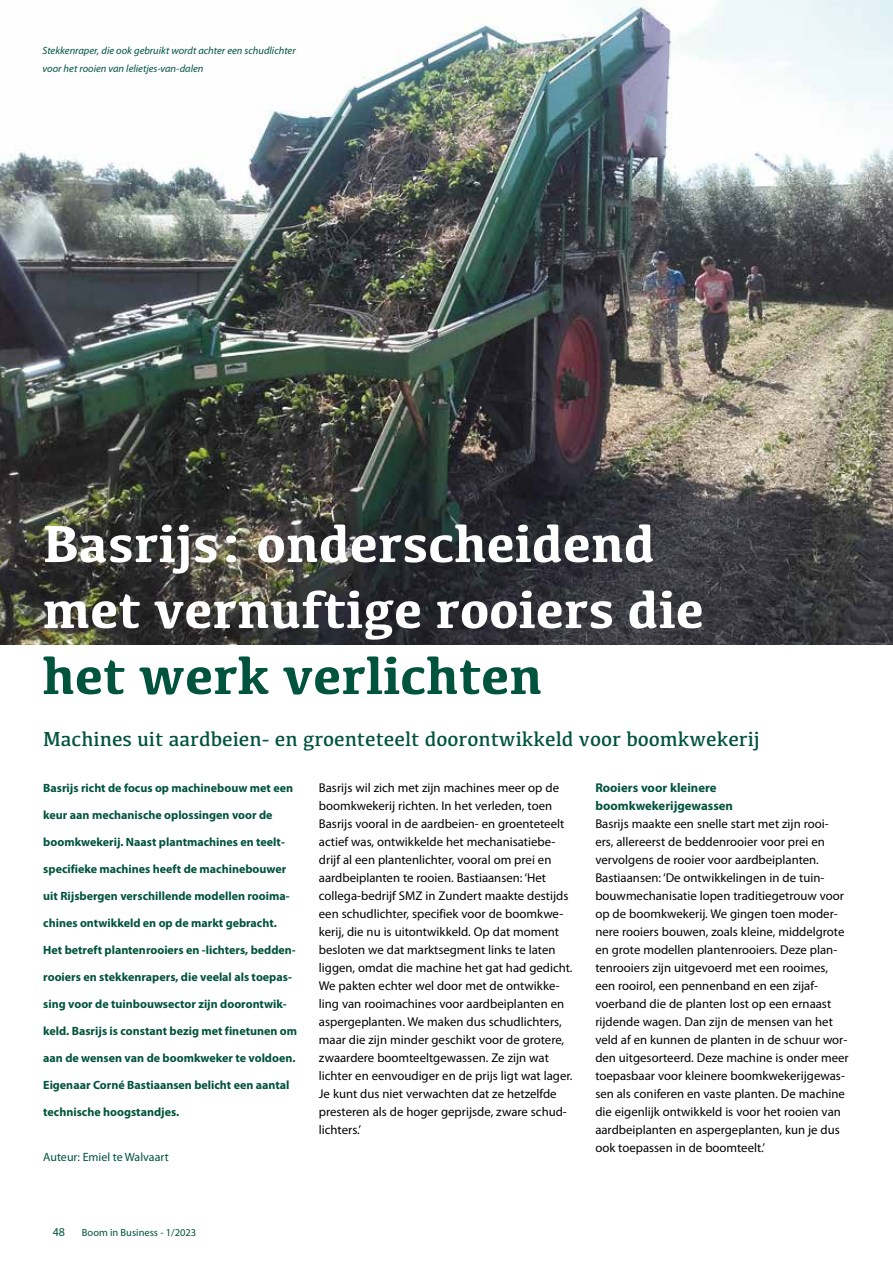
<style>
.page{position:relative;width:893px;height:1263px;background:#fff}
.page>*{position:absolute;margin:0;border:0;box-sizing:border-box;transform-origin:0 0}
.t1{font:700 54px/66px "Kefa";color:#fff}
.t2{font:700 54px "Kefa";color:#00533d}
.t3{font:21px "Kefa";color:#00533d}
.t4{font:12.75px/18px "Myriad Pro";color:#000}
.t5{font:700 12.75px/18px "Myriad Pro";color:#00533d}
.t6{font:700 12px "Myriad Pro";color:#00533d}
.t7{font:12px "Myriad Pro";color:#00533d}
.t8{font:italic 10.5px/18px "Myriad Pro";color:#00533d}
.t9{font:10.5px "Myriad Pro";color:#00533d}
</style>
<div class="page">
<img style="left:0;top:0;width:893px;height:644px">
<p class="t8" style="left:43px;top:41px;width:255px">Stekkenraper, die ook gebruikt wordt achter een schudlichter voor het rooien van lelietjes-van-dalen</p>
<h1 class="t1" style="left:43px;top:508px;width:663px">Basrijs: onderscheidend met vernuftige rooiers die</h1>
<h1 class="t2" style="left:43px;top:640px;width:501px">het werk verlichten</h1>
<h2 class="t3" style="left:43px;top:726px;width:718px">Machines uit aardbeien- en groenteteelt doorontwikkeld voor boomkwekerij</h2>
<p class="t6" style="left:43px;top:780px;width:251px">Basrijs richt de focus op machinebouw met een</p>
<p class="t6" style="left:43px;top:807px;width:231px">keur aan mechanische oplossingen voor de</p>
<p class="t6" style="left:43px;top:834px;width:243px">boomkwekerij. Naast plantmachines en teelt-</p>
<p class="t6" style="left:43px;top:861px;width:245px">specifieke machines heeft de machinebouwer</p>
<p class="t6" style="left:43px;top:888px;width:248px">uit Rijsbergen verschillende modellen rooima-</p>
<p class="t6" style="left:43px;top:915px;width:235px">chines ontwikkeld en op de markt gebracht.</p>
<p class="t6" style="left:43px;top:942px;width:254px">Het betreft plantenrooiers en -lichters, bedden-</p>
<p class="t6" style="left:43px;top:969px;width:250px">rooiers en stekkenrapers, die veelal als toepas-</p>
<p class="t6" style="left:43px;top:996px;width:245px">sing voor de tuinbouwsector zijn doorontwik-</p>
<p class="t6" style="left:43px;top:1023px;width:255px">keld. Basrijs is constant bezig met finetunen om</p>
<p class="t6" style="left:43px;top:1050px;width:254px">aan de wensen van de boomkweker te voldoen.</p>
<p class="t6" style="left:43px;top:1077px;width:248px">Eigenaar Corné Bastiaansen belicht een aantal</p>
<p class="t6" style="left:43px;top:1104px;width:137px">technische hoogstandjes.</p>
<p class="t7" style="left:43px;top:1150px;width:127px">Auteur: Emiel te Walvaart</p>
<p class="t4" style="left:319px;top:779px;width:255px">Basrijs wil zich met zijn machines meer op de boomkwekerij richten. In het verleden, toen Basrijs vooral in de aardbeien- en groenteteelt actief was, ontwikkelde het mechanisatiebe&shy;drijf al een plantenlichter, vooral om prei en aardbeiplanten te rooien. Bastiaansen: ‘Het collega-bedrijf SMZ in Zundert maakte destijds een schudlichter, specifiek voor de boomkwe&shy;kerij, die nu is uitontwikkeld. Op dat moment besloten we dat marktsegment links te laten liggen, omdat die machine het gat had gedicht.<br>We pakten echter wel door met de ontwikke&shy;ling van rooimachines voor aardbeiplanten en aspergeplanten. We maken dus schudlichters, maar die zijn minder geschikt voor de grotere, zwaardere boomteeltgewassen. Ze zijn wat lichter en eenvoudiger en de prijs ligt wat lager.<br>Je kunt dus niet verwachten dat ze hetzelfde presteren als de hoger geprijsde, zware schud&shy;lichters.’</p>
<p class="t5" style="left:595px;top:778px;width:139px">Rooiers voor kleinere boomkwekerijgewassen</p>
<p class="t4" style="left:595px;top:815px;width:255px">Basrijs maakte een snelle start met zijn rooi&shy;ers, allereerst de beddenrooier voor prei en vervolgens de rooier voor aardbeiplanten.<br>Bastiaansen: ‘De ontwikkelingen in de tuin&shy;bouwmechanisatie lopen traditiegetrouw voor op de boomkwekerij. We gingen toen moder&shy;nere rooiers bouwen, zoals kleine, middelgrote en grote modellen plantenrooiers. Deze plan&shy;tenrooiers zijn uitgevoerd met een rooimes, een rooirol, een pennenband en een zijaf&shy;voerband die de planten lost op een ernaast rijdende wagen. Dan zijn de mensen van het veld af en kunnen de planten in de schuur wor&shy;den uitgesorteerd. Deze machine is onder meer toepasbaar voor kleinere boomkwekerijgewas&shy;sen als coniferen en vaste planten. De machine die eigenlijk ontwikkeld is voor het rooien van aardbeiplanten en aspergeplanten, kun je dus ook toepassen in de boomteelt.’</p>
<p class="t7" style="left:53px;top:1224px;width:14px">48</p>
<p class="t9" style="left:82px;top:1226px;width:116px">Boom in Business - 1/2023</p>
</div>
